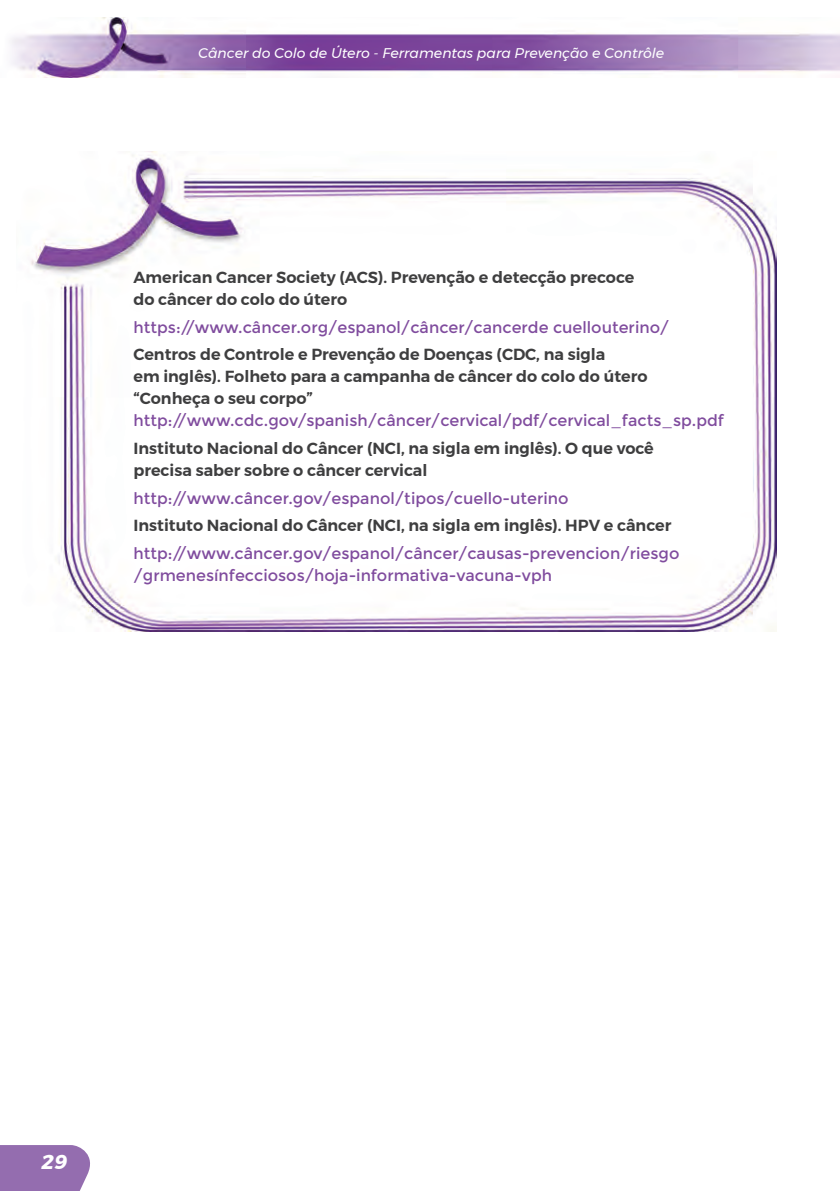
<style>
.page{position:relative;width:840px;height:1191px;background:#fff}
.page>*{position:absolute;margin:0;border:0;box-sizing:border-box;transform-origin:0 0}
.t1{font:italic 700 20px "Montserrat";color:#fff}
.t2{font:600 16px/22px "Montserrat";color:#3e3e3f}
.t3{font:16px/22px "Montserrat";color:#804c9e}
.t4{font:italic 14px "Montserrat";color:#fff}
</style>
<div class="page">
<div style="left:0;top:1145px;width:90px;height:46px;background:#946daf"></div>
<img style="left:11px;top:17px;width:828px;height:60px">
<img style="left:31px;top:151px;width:744px;height:480px">
<p class="t4" style="left:198px;top:42px;width:467px">Câncer do Colo de Útero - Ferramentas para Prevenção e Contrôle</p>
<p class="t2" style="left:133px;top:266px;width:502px">American Cancer Society (ACS). Prevenção e detecção precoce do câncer do colo do útero</p>
<p class="t3" style="left:133px;top:316px;width:537px">https://www.câncer.org/espanol/câncer/cancerde cuellouterino/</p>
<p class="t2" style="left:133px;top:344px;width:515px">Centros de Controle e Prevenção de Doenças (CDC, na sigla<br>em inglês). Folheto para a campanha de câncer do colo do útero “Conheça o seu corpo”</p>
<p class="t3" style="left:133px;top:410px;width:591px">http://www.cdc.gov/spanish/câncer/cervical/pdf/cervical_facts_sp.pdf</p>
<p class="t2" style="left:133px;top:437px;width:521px">Instituto Nacional do Câncer (NCI, na sigla em inglês). O que você precisa saber sobre o câncer cervical</p>
<p class="t3" style="left:133px;top:487px;width:436px">http://www.câncer.gov/espanol/tipos/cuello-uterino</p>
<p class="t2" style="left:133px;top:515px;width:539px">Instituto Nacional do Câncer (NCI, na sigla em inglês). HPV e câncer</p>
<p class="t3" style="left:133px;top:542px;width:547px">http://www.câncer.gov/espanol/câncer/causas-prevencion/riesgo /grmenesínfecciosos/hoja-informativa-vacuna-vph</p>
<p class="t1" style="left:41px;top:1146px;width:28px">29</p>
</div>
